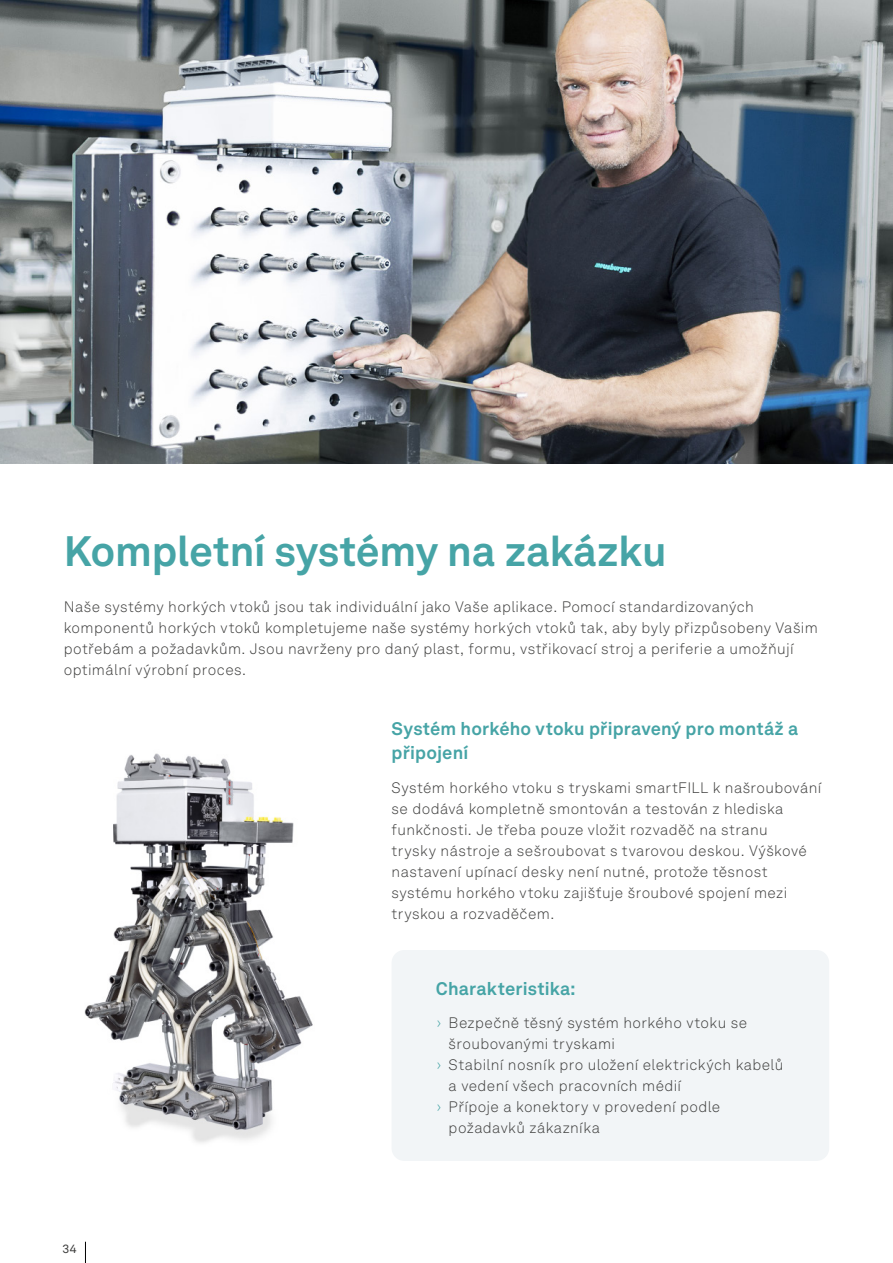
<style>
.page{position:relative;width:893px;height:1263px;background:#fff}
.page>*{position:absolute;margin:0;border:0;box-sizing:border-box;transform-origin:0 0}
.t1{font:700 42px "Akkurat LL";letter-spacing:-.005em;color:#46a4a6}
.t2{font:700 18px/24px "Akkurat LL";letter-spacing:.01em;color:#46a4a6}
.t3{font:300 15px/21px "Akkurat LL";letter-spacing:.025em;color:#3d3d3c}
.t4{font:12px "Akkurat Mono LL";color:#3d3d3c}
.s1{color:#46a4a6}
</style>
<div class="page">
<svg style="left:85px;top:1242px;width:1px;height:21px"></svg>
<img style="left:84px;top:753px;width:229px;height:390px">
<img style="left:0;top:0;width:893px;height:463px">
<div style="left:392px;top:950px;width:437px;height:211px;background:#f2f5f7;border-radius:13px"></div>
<h1 class="t1" style="left:64px;top:519px;width:604px">Kompletní systémy na zakázku</h1>
<p class="t3" style="left:64px;top:596px;width:756px">Naše systémy horkých vtoků jsou tak individuální jako Vaše aplikace. Pomocí standardizovaných komponentů horkých vtoků kompletujeme naše systémy horkých vtoků tak, aby byly přizpůsobeny Vašim potřebám a požadavkům. Jsou navrženy pro daný plast, formu, vstřikovací stroj a periferie a umožňují optimální výrobní proces.</p>
<p class="t2" style="left:392px;top:716px;width:408px">Systém horkého vtoku připravený pro montáž a připojení</p>
<p class="t3" style="left:392px;top:777px;width:431px">Systém horkého vtoku s tryskami smartFILL k našroubování se dodává kompletně smontován a testován z hlediska funkčnosti. Je třeba pouze vložit rozvaděč na stranu<br>trysky nástroje a sešroubovat s tvarovou deskou. Výškové nastavení upínací desky není nutné, protože těsnost systému horkého vtoku zajišťuje šroubové spojení mezi tryskou a rozvaděčem.</p>
<p class="t4" style="left:62px;top:1241px;width:16px">34</p>
<p class="t2" style="left:436px;top:975px;width:141px">Charakteristika:</p>
<p class="t3" style="left:437px;top:1012px;width:312px"><span class="s1">›</span> Bezpečně těsný systém horkého vtoku se</p>
<p class="t3" style="left:449px;top:1033px;width:168px">šroubovanými tryskami</p>
<p class="t3" style="left:437px;top:1054px;width:348px"><span class="s1">›</span> Stabilní nosník pro uložení elektrických kabelů</p>
<p class="t3" style="left:449px;top:1075px;width:234px">a vedení všech pracovních médií</p>
<p class="t3" style="left:437px;top:1096px;width:285px"><span class="s1">›</span> Přípoje a konektory v provedení podle</p>
<p class="t3" style="left:449px;top:1117px;width:153px">požadavků zákazníka</p>
</div>
